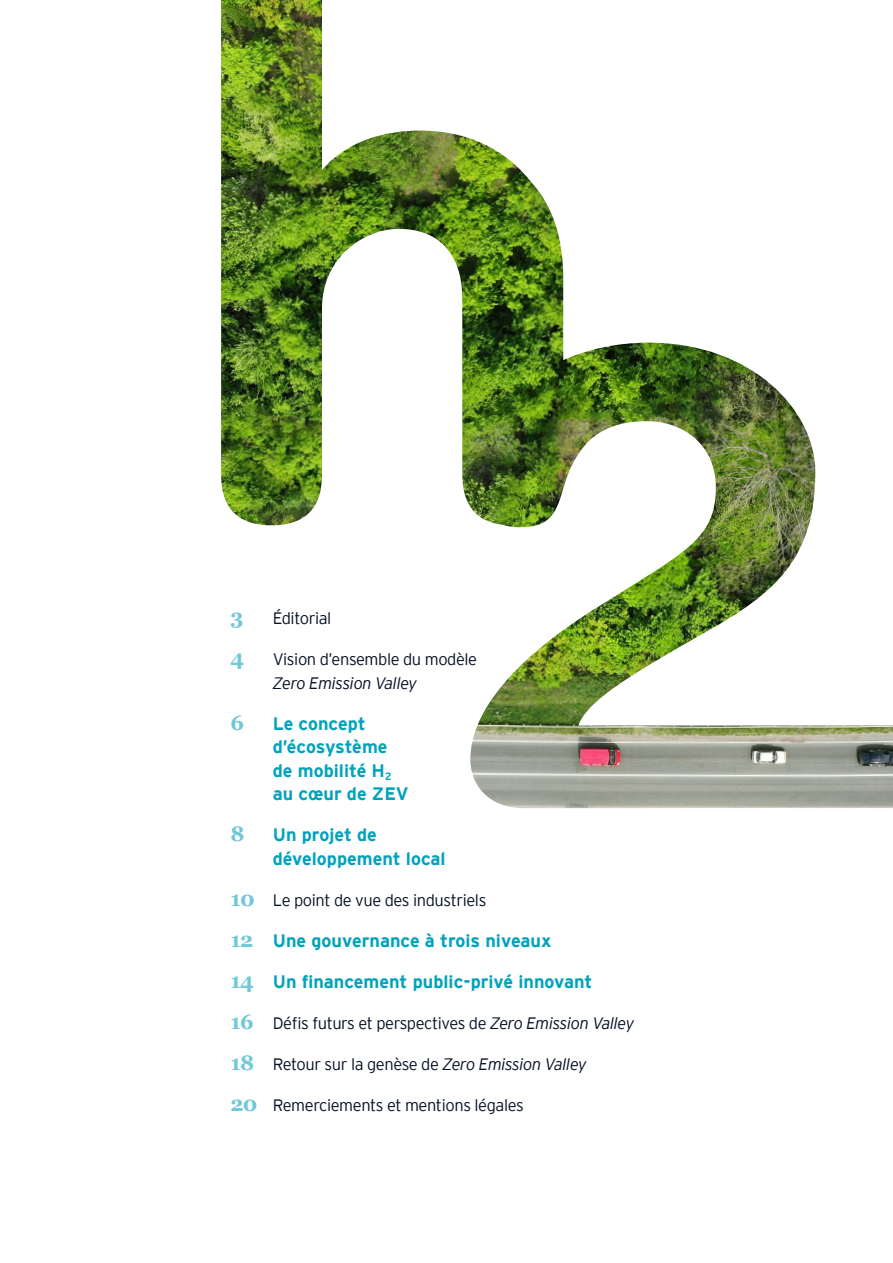
<style>
.page{position:relative;width:893px;height:1263px;background:#fff}
.page>*{position:absolute;margin:0;border:0;box-sizing:border-box;transform-origin:0 0}
.P-TDM1{font:700 21px "Georgia";color:#70c8d8}
.P-TDM2{font:700 21px "Georgia";color:#70c8d8}
.P-TDM2-2{font:700 18px/23.4px "EY Interstate";color:#00a3bc}
.P-TDM1-2{font:300 16.5px/24px "EY Interstate";letter-spacing:-.025em;color:#071224}
.s1{font-style:italic}
.s2{font-family:"Georgia";font-weight:700;font-size:21px;color:#70c8d8}
.s3{font-family:"Georgia";font-size:21px;color:#70c8d8}
</style>
<div class="page">
<img style="left:221px;top:0;width:672px;height:808px">
<p class="P-TDM1" style="left:230px;top:601px;width:15px">3</p>
<p class="P-TDM1-2" style="left:273px;top:605px;width:60px">Éditorial</p>
<p class="P-TDM1" style="left:230px;top:642px;width:15px">4</p>
<p class="P-TDM1-2" style="left:273px;top:646px;width:206px">Vision d’ensemble du modèle<br><span class="s1">Zero Emission Valley</span></p>
<p class="P-TDM2" style="left:230px;top:707px;width:15px">6</p>
<p class="P-TDM2-2" style="left:273px;top:711px;width:137px">Le concept d’écosystème de mobilité H<sub>2 </sub>au cœur de ZEV</p>
<p class="P-TDM2" style="left:230px;top:818px;width:16px">8</p>
<p class="P-TDM2-2" style="left:273px;top:822px;width:174px">Un projet de développement local</p>
<p class="P-TDM1-2" style="left:230px;top:887px;width:258px"><span class="s2">10</span> Le point de vue des industriels</p>
<p class="P-TDM2-2" style="left:230px;top:927px;width:323px"><span class="s3">12</span> Une gouvernance à trois niveaux</p>
<p class="P-TDM2-2" style="left:230px;top:968px;width:364px"><span class="s3">14</span> Un financement public-privé innovant</p>
<p class="P-TDM1-2" style="left:230px;top:1010px;width:406px"><span class="s2">16</span> Défis futurs et perspectives de <span class="s1">Zero Emission Valley</span></p>
<p class="P-TDM1-2" style="left:230px;top:1051px;width:358px"><span class="s2">18</span> Retour sur la genèse de <span class="s1">Zero Emission Valley</span></p>
<p class="P-TDM1-2" style="left:230px;top:1092px;width:295px"><span class="s2">20</span> Remerciements et mentions légales</p>
</div>
